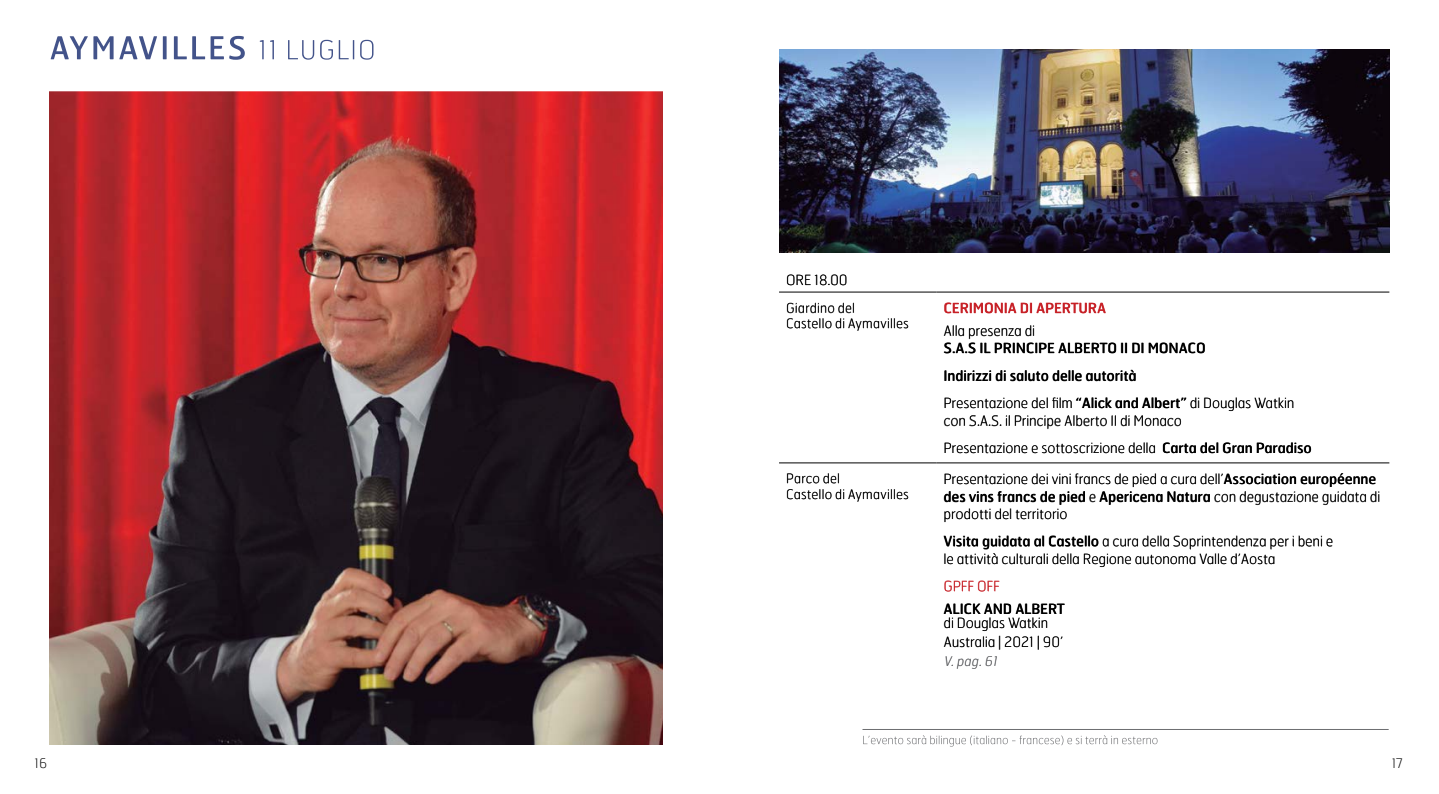
<style>
.page{position:relative;width:1439px;height:794px;background:#fff}
.page>*{position:absolute;margin:0;border:0;box-sizing:border-box;transform-origin:0 0}
.t1{font:100 14px/17.5px "Hermes";color:#000}
.t2{font:14px/27.5px "Hermes";color:#000}
.t3{font:14px "Hermes";color:#c72127}
.t4{font:100 14px "Hermes";color:#c72127}
.t5{font:100 13.12px/15.8px "Hermes";letter-spacing:.025em;color:#000}
.t6{font:italic 100 13.12px "Hermes";color:#6d6e71}
.s1{font-weight:100}
.s2{font-weight:400}
</style>
<div class="page">
<img style="left:50px;top:91px;width:612px;height:653px">
<hr style="left:779px;top:292px;width:157px;height:1px;background:#000">
<hr style="left:936px;top:292px;width:453px;height:1px;background:#000">
<hr style="left:779px;top:462px;width:157px;height:1px;background:#000">
<hr style="left:936px;top:462px;width:453px;height:1px;background:#000">
<svg style="left:946px;top:656px;width:51px;height:12px"></svg>
<svg style="left:944px;top:603px;width:120px;height:46px"></svg>
<svg style="left:944px;top:581px;width:55px;height:10px"></svg>
<svg style="left:944px;top:536px;width:388px;height:31px"></svg>
<svg style="left:944px;top:473px;width:435px;height:49px"></svg>
<svg style="left:787px;top:489px;width:121px;height:13px"></svg>
<svg style="left:787px;top:473px;width:52px;height:10px"></svg>
<svg style="left:945px;top:442px;width:366px;height:11px"></svg>
<svg style="left:944px;top:397px;width:349px;height:31px"></svg>
<svg style="left:944px;top:370px;width:191px;height:11px"></svg>
<svg style="left:944px;top:325px;width:260px;height:28px"></svg>
<svg style="left:944px;top:303px;width:161px;height:10px"></svg>
<svg style="left:787px;top:303px;width:121px;height:28px"></svg>
<svg style="left:787px;top:275px;width:59px;height:10px"></svg>
<svg style="left:51px;top:36px;width:322px;height:24px"></svg>
<svg style="left:863px;top:735px;width:294px;height:11px"></svg>
<hr style="left:862px;top:729px;width:526px;height:1px;background:#6d6e71">
<img style="left:779px;top:50px;width:610px;height:202px">
<p class="t1" style="left:786px;top:271px;width:63px">ORE 18.00</p>
<p class="t5" style="left:786px;top:299px;width:124px">Giardino del<br>Castello di Aymavilles</p>
<p class="t3" style="left:943px;top:299px;width:164px">CERIMONIA DI APERTURA</p>
<p class="t1" style="left:943px;top:321px;width:93px">Alla presenza di</p>
<p class="t2" style="left:943px;top:334px;width:352px">S.A.S IL PRINCIPE ALBERTO II DI MONACO<br>Indirizzi di saluto delle autorità<br><span class="s1">Presentazione del film</span> “Alick and Albert” <span class="s1">di Douglas Watkin</span></p>
<p class="t1" style="left:943px;top:406px;width:370px;line-height:27.5px">con S.A.S. il Principe Alberto II di Monaco<br>Presentazione e sottoscrizione della <span class="s2">Carta del Gran Paradiso</span></p>
<p class="t5" style="left:786px;top:470px;width:124px">Parco del<br>Castello di Aymavilles</p>
<p class="t1" style="left:943px;top:470px;width:438px">Presentazione dei vini francs de pied a cura dell’<span class="s2">Association européenne des vins francs de pied</span> e <span class="s2">Apericena Natura</span> con degustazione guidata di prodotti del territorio</p>
<p class="t1" style="left:943px;top:532px;width:391px"><span class="s2">Visita guidata al Castello</span> a cura della Soprintendenza per i beni e le attività culturali della Regione autonoma Valle d’Aosta</p>
<p class="t4" style="left:943px;top:577px;width:58px">GPFF OFF</p>
<p class="t2" style="left:943px;top:594px;width:123px">ALICK AND ALBERT</p>
<p class="t1" style="left:943px;top:613px;width:121px;line-height:18.9px">di Douglas Watkin<br>Australia | 2021 | 90’</p>
<p class="t6" style="left:943px;top:653px;width:58px">V.pag.61</p>
<p class="t5" style="left:35px;top:754px;width:14px">16</p>
<p class="t5" style="left:1391px;top:754px;width:13px">17</p>
</div>
